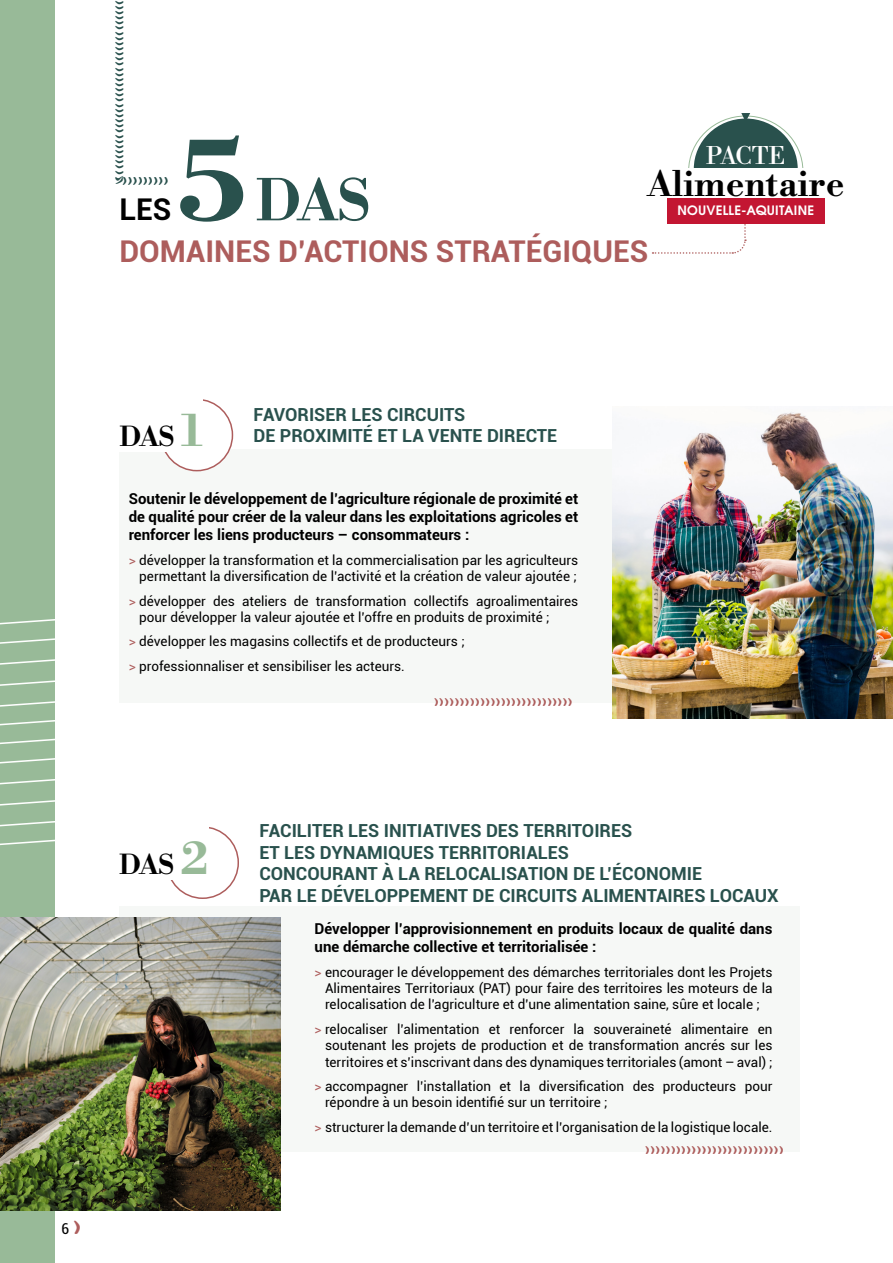
<style>
.page{position:relative;width:893px;height:1263px;background:#fff}
.page>*{position:absolute;margin:0;border:0;box-sizing:border-box;transform-origin:0 0}
.t1{font:700 56.25px "Libre Bodoni";color:#29514d}
.t2{font:700 34.65px "Libre Bodoni";color:#000}
.t3{font:700 30px "Roboto";color:#ad5d5c}
.t4{font:700 30px "Roboto";color:#000}
.t5{font:700 27px "Libre Bodoni";letter-spacing:-.03em;color:#000}
.t6{font:23.85px "Libre Bodoni";letter-spacing:-.025em;color:#fff}
.t7{font:700 18px/21.6px "Roboto";color:#29514d}
.t8{font:700 15px/18px "Roboto";color:#000;text-align:justify}
.t9{font:condensed 15px "Roboto";color:#000}
.t10{font:13.5px/16.2px "Roboto";color:#000}
.t11{font:700 12.9px "Te X Gyre Adventor";letter-spacing:.015em;color:#fff}
.t12{font:9px "Lion Font Official";color:#ad5d5c}
.s1{font-size:112.5px}
.s2{font-size:45px;color:#98ba98}
.s3{color:#ad5d5c}
.s4{font-family:"Lion Font Official";font-stretch:normal;color:#ad5d5c}
</style>
<div class="page">
<div style="left:0;top:0;width:54px;height:1263px;background:#98ba98"></div>
<svg style="left:0;top:679px;width:237px;height:172px"></svg>
<div style="left:119px;top:450px;width:681px;height:253px;background:#f6f8f6"></div>
<div style="left:161px;top:399px;width:71px;height:72px;background:#fff;border-radius:50%"></div>
<div style="left:160px;top:399px;width:73px;height:72px;border:2px solid #ad5d5c;border-radius:50%"></div>
<div style="left:119px;top:399px;width:84px;height:53px;background:#fff"></div>
<div style="left:119px;top:906px;width:681px;height:245px;background:#f6f8f6"></div>
<div style="left:167px;top:827px;width:71px;height:71px;background:#fff;border-radius:50%"></div>
<div style="left:166px;top:826px;width:73px;height:73px;border:2px solid #ad5d5c;border-radius:50%"></div>
<div style="left:119px;top:826px;width:90px;height:54px;background:#fff"></div>
<img style="left:0;top:918px;width:281px;height:293px">
<img style="left:612px;top:412px;width:281px;height:307px">
<div style="left:667px;top:198px;width:157px;height:26px;background:#c31632"></div>
<svg style="left:652px;top:113px;width:152px;height:141px"></svg>
<h1 class="t1" style="left:177px;top:168px;width:194px"><span class="s1">5</span> DAS</h1>
<h3 class="t3" style="left:119px;top:230px;width:530px">DOMAINES D’ACTIONS STRATÉGIQUES</h3>
<h3 class="t6" style="left:706px;top:142px;width:80px">PACTE</h3>
<h2 class="t2" style="left:647px;top:164px;width:199px">Alimentaire</h2>
<h3 class="t4" style="left:119px;top:188px;width:53px">LES</h3>
<p class="t11" style="left:677px;top:199px;width:138px">NOUVELLE-AQUITAINE</p>
<h3 class="t5" style="left:119px;top:421px;width:85px">DAS <span class="s2">1</span></h3>
<h3 class="t7" style="left:254px;top:403px;width:305px">FAVORISER LES CIRCUITS<br>DE PROXIMITÉ ET LA VENTE DIRECTE</h3>
<p class="t8" style="left:129px;top:489px;width:451px">Soutenir le développement de l’agriculture régionale de proximité et de qualité pour créer de la valeur dans les exploitations agricoles et renforcer les liens producteurs – consommateurs :</p>
<p class="t10" style="left:129px;top:551px;width:451px;text-align:right"><span class="s3">&gt;</span> développer la transformation et la commercialisation par les agriculteurs permettant la diversification de l’activité et la création de valeur ajoutée ;</p>
<p class="t10" style="left:139px;top:592px;width:441px;text-indent:-10px"><span class="s3">&gt;</span> développer des ateliers de transformation collectifs agroalimentaires pour développer la valeur ajoutée et l’offre en produits de proximité ;</p>
<p class="t10" style="left:129px;top:629px;width:337px;line-height:24.8px"><span class="s3">&gt;</span> développer les magasins collectifs et de producteurs ; <span class="s3">&gt;</span> professionnaliser et sensibiliser les acteurs.</p>
<p class="t12" style="left:434px;top:698px;width:140px">AAAAAAAAAAAAAAAAAAAAAAAAAAA</p>
<h3 class="t5" style="left:119px;top:849px;width:91px">DAS <span class="s2">2</span></h3>
<p class="t9" style="left:62px;top:1218px;width:21px">6 <span class="s4">A</span></p>
<h3 class="t7" style="left:259px;top:819px;width:521px">FACILITER LES INITIATIVES DES TERRITOIRES<br>ET LES DYNAMIQUES TERRITORIALES<br>CONCOURANT À LA RELOCALISATION DE L’ÉCONOMIE<br>PAR LE DÉVELOPPEMENT DE CIRCUITS ALIMENTAIRES LOCAUX</h3>
<p class="t8" style="left:315px;top:919px;width:459px">Développer l’approvisionnement en produits locaux de qualité dans une démarche collective et territorialisée :</p>
<p class="t10" style="left:325px;top:963px;width:449px;text-align:justify;text-indent:-10px"><span class="s3">&gt;</span> encourager le développement des démarches territoriales dont les Projets Alimentaires Territoriaux (PAT) pour faire des territoires les moteurs de la relocalisation de l'agriculture et d'une alimentation saine, sûre et locale ;</p>
<p class="t10" style="left:325px;top:1021px;width:449px;text-align:justify;text-indent:-10px"><span class="s3">&gt;</span> relocaliser l’alimentation et renforcer la souveraineté alimentaire en soutenant les projets de production et de transformation ancrés sur les territoires et s’inscrivant dans des dynamiques territoriales (amont – aval) ;</p>
<p class="t10" style="left:325px;top:1078px;width:449px;text-indent:-10px"><span class="s3">&gt;</span> accompagner l’installation et la diversification des producteurs pour répondre à un besoin identifié sur un territoire ;</p>
<p class="t10" style="left:315px;top:1119px;width:459px"><span class="s3">&gt;</span> structurer la demande d’un territoire et l’organisation de la logistique locale.</p>
<p class="t12" style="left:645px;top:1145px;width:140px">AAAAAAAAAAAAAAAAAAAAAAAAAAA</p>
</div>
